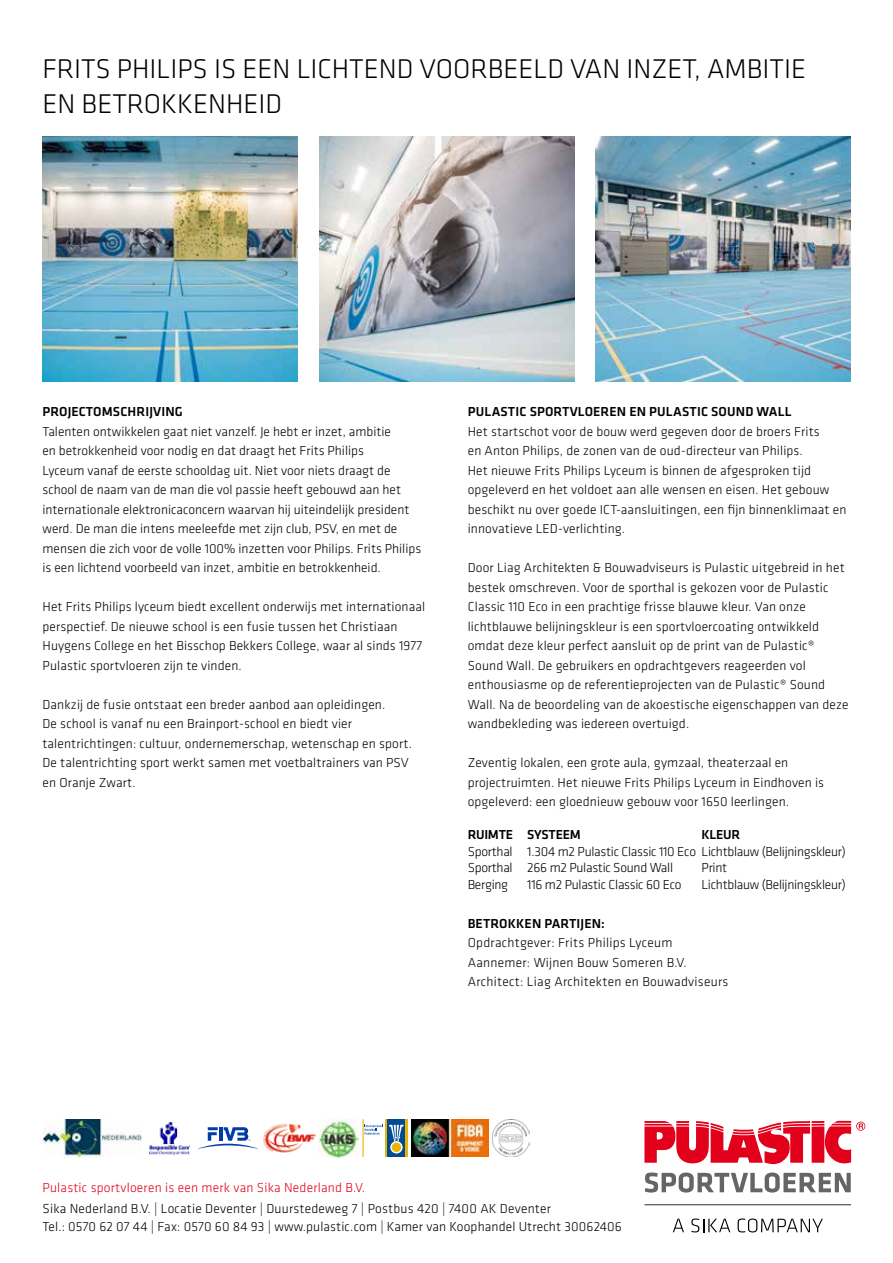
<style>
.page{position:relative;width:893px;height:1263px;background:#fff}
.page>*{position:absolute;margin:0;border:0;box-sizing:border-box;transform-origin:0 0}
.t1{font:300 28.05px/35.1px "Klavika";color:#000}
.t2{font:300 13.5px/19.5px "Klavika";letter-spacing:.01em;color:#000}
.t3{font:300 13.5px/16.5px "Klavika";letter-spacing:-.02em;color:#000}
.t4{font:500 13.5px "Klavika";letter-spacing:.01em;color:#000}
.t5{font:300 13.5px "Klavika";letter-spacing:.015em;color:#e2001a}
.t6{font:500 13.5px "Klavika";letter-spacing:-.02em;color:#000}
</style>
<div class="page">
<hr style="left:644px;top:1204px;width:207px;height:1px;background:#646567">
<svg style="left:673px;top:1219px;width:11px;height:13px"></svg>
<svg style="left:691px;top:1218px;width:39px;height:14px"></svg>
<svg style="left:738px;top:1218px;width:85px;height:14px"></svg>
<svg style="left:644px;top:1121px;width:221px;height:44px"></svg>
<svg style="left:645px;top:1172px;width:206px;height:20px"></svg>
<img style="left:411px;top:1119px;width:77px;height:38px">
<div style="left:385px;top:1119px;width:22px;height:38px;background:#ebb400"></div>
<hr style="left:363px;top:1119px;width:1px;height:38px;background:#ebb400">
<div style="left:387px;top:1119px;width:18px;height:38px;background:#004b95"></div>
<svg style="left:389px;top:1125px;width:15px;height:28px"></svg>
<div style="left:392px;top:1143px;width:9px;height:9px;background:#ebb400;border-radius:50%"></div>
<svg style="left:365px;top:1125px;width:18px;height:10px"></svg>
<img style="left:492px;top:1119px;width:38px;height:38px">
<img style="left:320px;top:1119px;width:39px;height:38px">
<svg style="left:198px;top:1127px;width:60px;height:22px"></svg>
<img style="left:263px;top:1123px;width:52px;height:30px">
<img style="left:149px;top:1122px;width:41px;height:32px">
<img style="left:43px;top:1119px;width:98px;height:38px">
<img style="left:43px;top:136px;width:255px;height:245px">
<img style="left:320px;top:136px;width:255px;height:245px">
<img style="left:595px;top:136px;width:255px;height:245px">
<h1 class="t1" style="left:43px;top:50px;width:765px">FRITS PHILIPS IS EEN LICHTEND VOORBEELD VAN INZET, AMBITIE<br>EN BETROKKENHEID</h1>
<p class="t4" style="left:43px;top:403px;width:142px">PROJECTOMSCHRIJVING</p>
<p class="t2" style="left:43px;top:421px;width:380px">Talenten ontwikkelen gaat niet vanzelf. Je hebt er inzet, ambitie<br>en betrokkenheid voor nodig en dat draagt het Frits Philips<br>Lyceum vanaf de eerste schooldag uit. Niet voor niets draagt de school de naam van de man die vol passie heeft gebouwd aan het internationale elektronicaconcern waarvan hij uiteindelijk president werd. De man die intens meeleefde met zijn club, PSV, en met de mensen die zich voor de volle 100% inzetten voor Philips. Frits Philips is een lichtend voorbeeld van inzet, ambitie en betrokkenheid.</p>
<p class="t2" style="left:43px;top:597px;width:384px">Het Frits Philips lyceum biedt excellent onderwijs met internationaal perspectief. De nieuwe school is een fusie tussen het Christiaan Huygens College en het Bisschop Bekkers College, waar al sinds 1977<br>Pulastic sportvloeren zijn te vinden.</p>
<p class="t2" style="left:43px;top:694px;width:371px">Dankzij de fusie ontstaat een breder aanbod aan opleidingen.<br>De school is vanaf nu een Brainport-school en biedt vier talentrichtingen: cultuur, ondernemerschap, wetenschap en sport.<br>De talentrichting sport werkt samen met voetbaltrainers van PSV en Oranje Zwart.</p>
<p class="t4" style="left:468px;top:402px;width:325px">PULASTIC SPORTVLOEREN EN PULASTIC SOUND WALL</p>
<p class="t2" style="left:468px;top:421px;width:380px">Het startschot voor de bouw werd gegeven door de broers Frits<br>en Anton Philips, de zonen van de oud-directeur van Philips.<br>Het nieuwe Frits Philips Lyceum is binnen de afgesproken tijd opgeleverd en het voldoet aan alle wensen en eisen. Het gebouw beschikt nu over goede ICT-aansluitingen, een fijn binnenklimaat en innovatieve LED-verlichting.</p>
<p class="t2" style="left:468px;top:558px;width:382px">Door Liag Architekten &amp; Bouwadviseurs is Pulastic uitgebreid in het bestek omschreven. Voor de sporthal is gekozen voor de Pulastic Classic 110 Eco in een prachtige frisse blauwe kleur. Van onze lichtblauwe belijningskleur is een sportvloercoating ontwikkeld omdat deze kleur perfect aansluit op de print van de Pulastic® Sound Wall. De gebruikers en opdrachtgevers reageerden vol enthousiasme op de referentieprojecten van de Pulastic® Sound Wall. Na de beoordeling van de akoestische eigenschappen van deze wandbekleding was iedereen overtuigd.</p>
<p class="t2" style="left:468px;top:753px;width:358px">Zeventig lokalen, een grote aula, gymzaal, theaterzaal en projectruimten. Het nieuwe Frits Philips Lyceum in Eindhoven is opgeleverd: een gloednieuw gebouw voor 1650 leerlingen.</p>
<p class="t6" style="left:468px;top:825px;width:114px">RUIMTE SYSTEEM</p>
<p class="t4" style="left:702px;top:825px;width:40px">KLEUR</p>
<p class="t3" style="left:468px;top:843px;width:380px">Sporthal 1.304 m2 Pulastic Classic 110 Eco Lichtblauw (Belijningskleur)<br>Sporthal 266 m2 Pulastic Sound Wall</p>
<p class="t2" style="left:702px;top:858px;width:27px">Print</p>
<p class="t3" style="left:468px;top:876px;width:42px">Berging</p>
<p class="t3" style="left:527px;top:876px;width:156px">116 m2 Pulastic Classic 60 Eco</p>
<p class="t3" style="left:702px;top:876px;width:146px">Lichtblauw (Belijningskleur)</p>
<p class="t4" style="left:468px;top:914px;width:139px">BETROKKEN PARTIJEN:</p>
<p class="t2" style="left:468px;top:933px;width:262px">Opdrachtgever: Frits Philips Lyceum<br>Aannemer: Wijnen Bouw Someren B.V.<br>Architect: Liag Architekten en Bouwadviseurs</p>
<p class="t5" style="left:43px;top:1179px;width:324px">Pulastic sportvloeren is een merk van Sika Nederland B.V.</p>
<p class="t2" style="left:43px;top:1199px;width:581px;line-height:18px">Sika Nederland B.V. | Locatie Deventer | Duurstedeweg 7 | Postbus 420 | 7400 AK Deventer<br>Tel.: 0570 62 07 44 | Fax: 0570 60 84 93 | www.pulastic.com | Kamer van Koophandel Utrecht 30062406</p>
</div>
